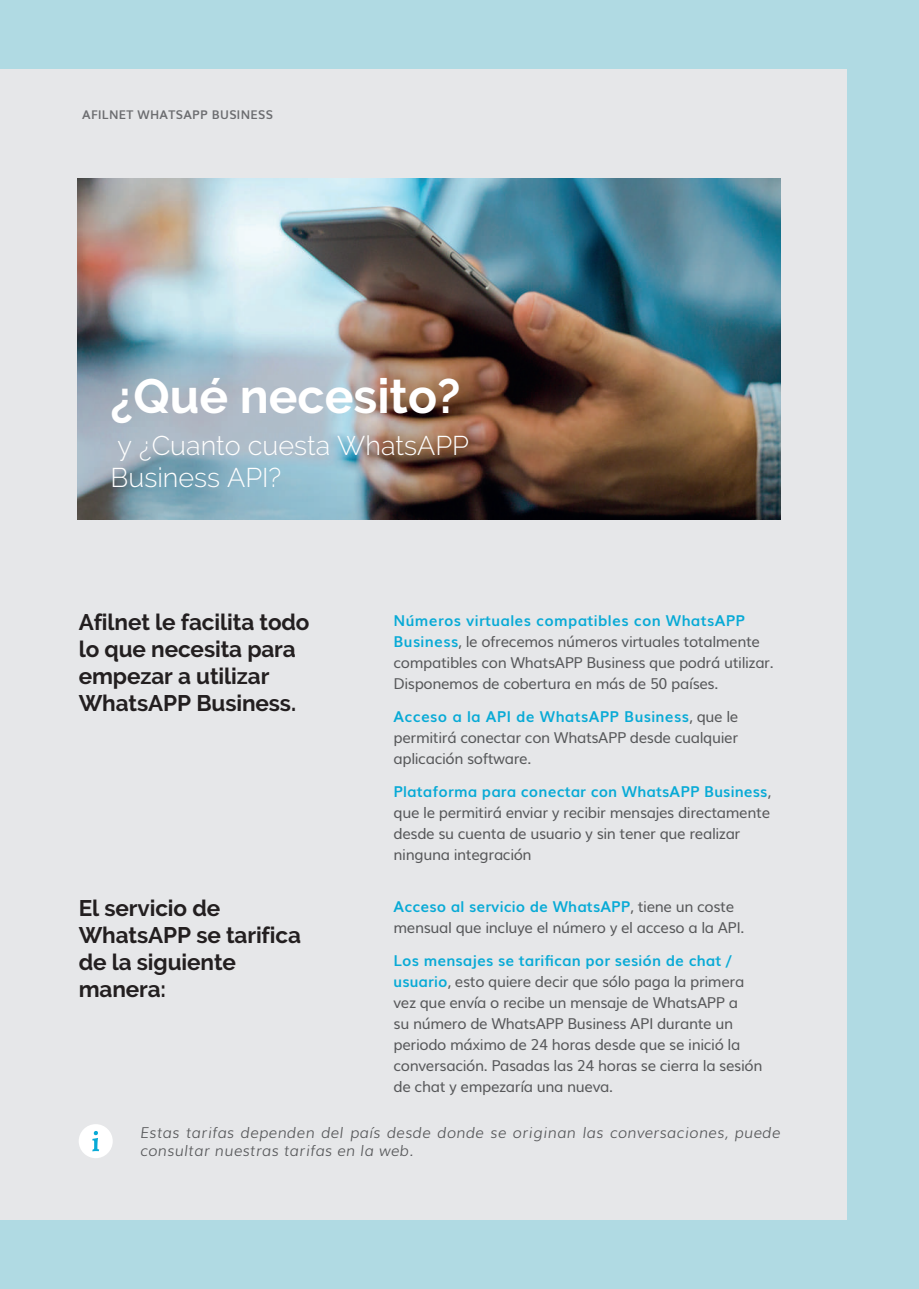
<style>
.page{position:relative;width:919px;height:1289px;background:#fff}
.page>*{position:absolute;margin:0;border:0;box-sizing:border-box;transform-origin:0 0}
.t1{font:700 48px "Raleway";color:#fff}
.t2{font:300 27px/32.4px "Raleway";color:#fff}
.t3{font:700 22.5px/27px "Raleway";letter-spacing:-.005em;color:#231f20}
.t4{font:15px/21px "Muli";letter-spacing:-.025em;color:#57585a}
.t5{font:italic 300 15px/18px "Muli";letter-spacing:.025em;color:#57585a}
.t6{font:700 12px "Muli";letter-spacing:.025em;color:#6c6d70}
.s1{font-weight:700;color:#08aad6}
</style>
<div class="page">
<div style="left:0;top:0;width:918px;height:1288px;background:#b0dae3"></div>
<div style="left:0;top:69px;width:846px;height:1150px;background:#e6e7e9"></div>
<img style="left:78px;top:179px;width:702px;height:340px">
<div style="left:79px;top:1124px;width:34px;height:34px;background:#fff;border-radius:50%"></div>
<svg style="left:92px;top:1131px;width:7px;height:20px"></svg>
<p class="t6" style="left:82px;top:105px;width:192px">AFILNET WHATSAPP BUSINESS</p>
<h1 class="t1" style="left:111px;top:369px;width:351px">¿Qué necesito?</h1>
<h2 class="t2" style="left:111px;top:429px;width:360px">y ¿Cuanto cuesta WhatsAPP<br>Business API?</h2>
<h3 class="t3" style="left:79px;top:608px;width:232px">Afilnet le facilita todo lo que necesita para empezar a utilizar<br>WhatsAPP Business.</h3>
<p class="t4" style="left:393px;top:609px;width:381px"><span class="s1">Números virtuales compatibles con WhatsAPP Business</span>, le ofrecemos números virtuales totalmente compatibles con WhatsAPP Business que podrá utilizar.<br>Disponemos de cobertura en más de 50 países.</p>
<p class="t4" style="left:393px;top:705px;width:346px;text-align:justify"><span class="s1">Acceso a la API de WhatsAPP Business</span>, que le permitirá conectar con WhatsAPP desde cualquier aplicación software.</p>
<p class="t4" style="left:393px;top:780px;width:379px"><span class="s1">Plataforma para conectar con WhatsAPP Business</span>, que le permitirá enviar y recibir mensajes directamente desde su cuenta de usuario y sin tener que realizar ninguna integración</p>
<h3 class="t3" style="left:79px;top:894px;width:224px">El servicio de<br>WhatsAPP se tarifica de la siguiente manera:</h3>
<p class="t4" style="left:393px;top:895px;width:352px"><span class="s1">Acceso al servicio de WhatsAPP</span>, tiene un coste mensual que incluye el número y el acceso a la API.</p>
<p class="t4" style="left:393px;top:949px;width:370px"><span class="s1">Los mensajes se tarifican por sesión de chat / usuario</span>, esto quiere decir que sólo paga la primera vez que envía o recibe un mensaje de WhatsAPP a<br>su número de WhatsAPP Business API durante un periodo máximo de 24 horas desde que se inició la conversación. Pasadas las 24 horas se cierra la sesión de chat y empezaría una nueva.</p>
<p class="t5" style="left:140px;top:1121px;width:641px">Estas tarifas dependen del país desde donde se originan las conversaciones, puede consultar nuestras tarifas en la web.</p>
</div>
